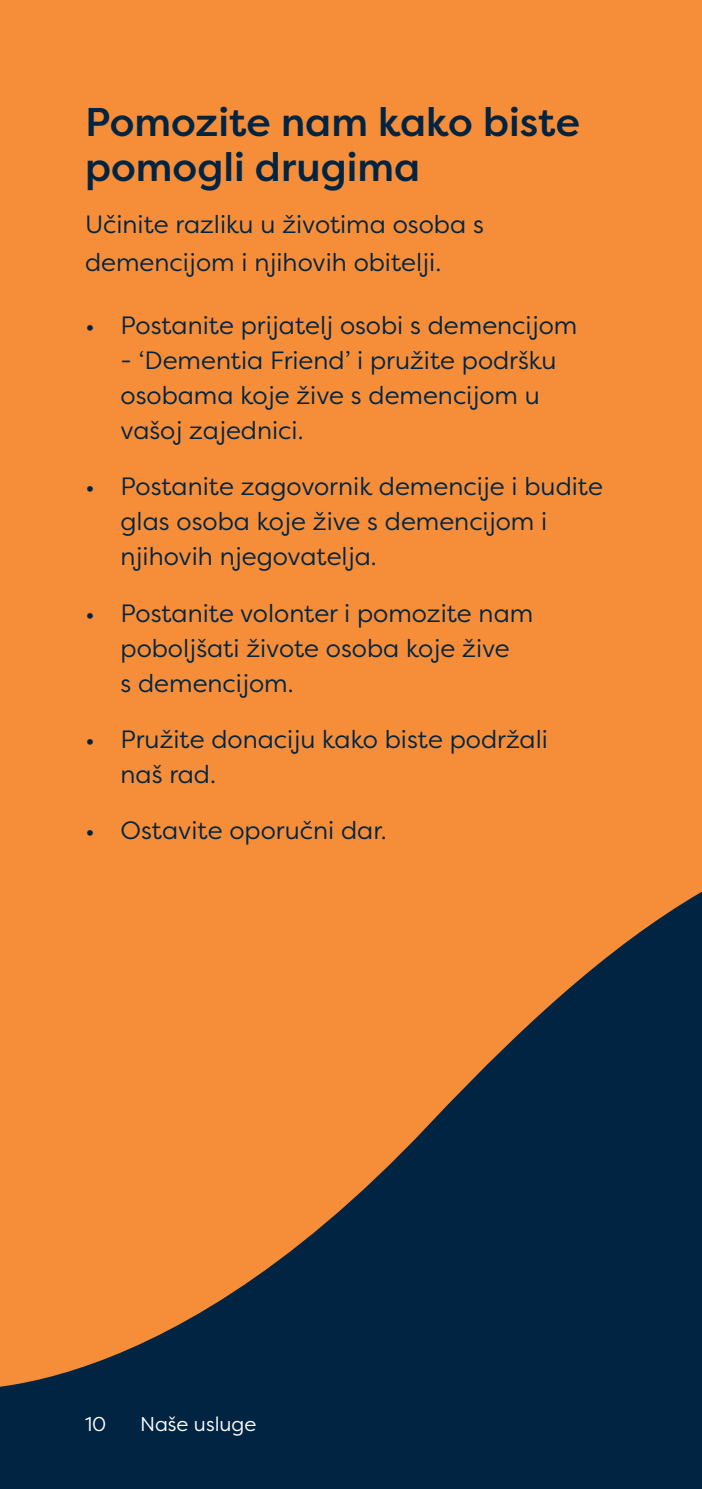
<style>
.page{position:relative;width:702px;height:1489px;background:#fff}
.page>*{position:absolute;margin:0;border:0;box-sizing:border-box;transform-origin:0 0}
.H2A_inline_main{font:500 40px/45px "Filson Pro";color:#002442}
.BODY{font:25px/35px "Filson Pro";color:#002442}
.t1{font:20px "Filson Pro";color:#fff}
</style>
<div class="page">
<div style="left:0;top:0;width:702px;height:1488px;background:#f68d38"></div>
<hr style="left:701px;top:0;width:1px;height:953px;background:#f2f3f4">
<svg style="left:0;top:811px;width:702px;height:677px"></svg>
<h2 class="H2A_inline_main" style="left:85px;top:99px;width:496px">Pomozite nam kako biste pomogli drugima</h2>
<p class="BODY" style="left:85px;top:205px;width:400px;line-height:37.5px">Učinite razliku u životima osoba s demencijom i njihovih obitelji.</p>
<p class="BODY" style="left:85px;top:307px;width:494px">• Postanite prijatelj osobi s demencijom</p>
<p class="BODY" style="left:120px;top:342px;width:437px">- ‘Dementia Friend’ i pružite podršku osobama koje žive s demencijom u vašoj zajednici.</p>
<p class="BODY" style="left:120px;top:468px;width:484px;text-indent:-35px">• Postanite zagovornik demencije i budite glas osoba koje žive s demencijom i njihovih njegovatelja.</p>
<p class="BODY" style="left:120px;top:594px;width:414px;text-indent:-35px">• Postanite volonter i pomozite nam poboljšati živote osoba koje žive<br>s demencijom.</p>
<p class="BODY" style="left:120px;top:721px;width:429px;text-indent:-35px">• Pružite donaciju kako biste podržali naš rad.</p>
<p class="BODY" style="left:85px;top:812px;width:303px">• Ostavite oporučni dar.</p>
<p class="t1" style="left:85px;top:1410px;width:23px">10</p>
<p class="t1" style="left:140px;top:1410px;width:118px">Naše usluge</p>
</div>
